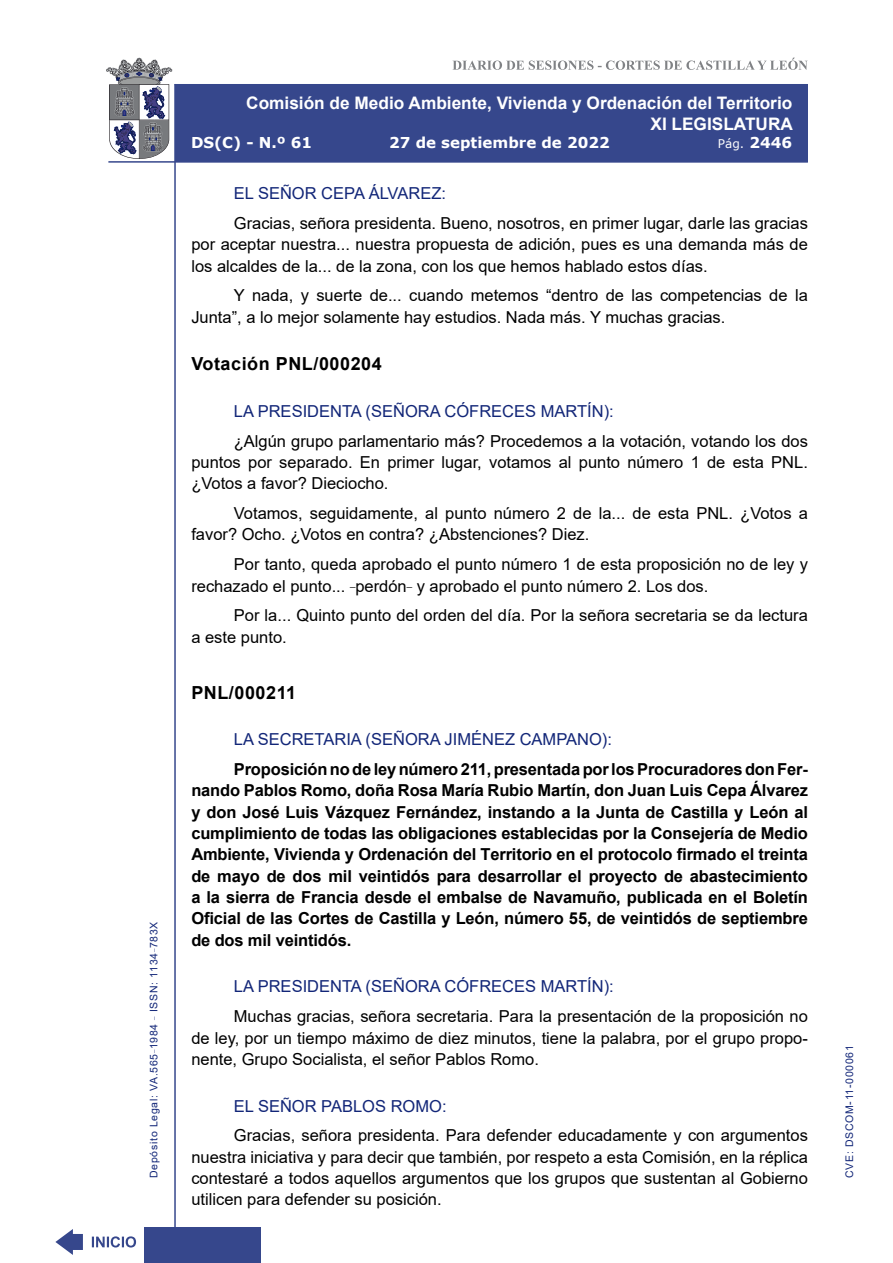
<style>
.page{position:relative;width:893px;height:1263px;background:#fff}
.page>*{position:absolute;margin:0;border:0;box-sizing:border-box;transform-origin:0 0}
.MarcadorSegundoNivel{font:700 18px "Arial";letter-spacing:.03em;color:#000}
.MarcadorPrimerNivel{font:700 18px "Arial";letter-spacing:.03em;color:#000}
.t1{font:700 17.25px/20.7px "Arial";color:#fff;text-align:right}
.t2{font:16.5px/21.3px "Arial";color:#000;text-align:justify}
.t3{font:700 16.5px/21.3px "Arial";letter-spacing:-.01em;color:#000;text-align:justify}
.Orador{font:16.5px "Arial";color:#122678}
.t4{font:700 15px "Verdana";color:#fff}
.t5{font:12px "Verdana";color:#fff}
.t6{font:10.5px "Arial";letter-spacing:.065em;color:#122678}
.s1{font-weight:700;font-size:15px}
</style>
<div class="page">
<svg style="left:452px;top:58px;width:356px;height:12px"></svg>
<hr style="left:174px;top:84px;width:2px;height:1179px;background:#36478c">
<div style="left:144px;top:1227px;width:117px;height:36px;background:#36478c"></div>
<div style="left:175px;top:84px;width:633px;height:78px;background:#36478c"></div>
<hr style="left:108px;top:161px;width:700px;height:2px;background:#36478c">
<svg style="left:92px;top:1236px;width:44px;height:11px"></svg>
<svg style="left:55px;top:1229px;width:28px;height:26px"></svg>
<svg style="left:106px;top:58px;width:66px;height:101px"></svg>
<p class="t6" style="left:146px;top:1178px;width:258px;rotate:-90deg">Depósito Legal: VA.565<sup>_</sup>1984 <sup>_</sup> ISSN: 1134<sup>_</sup>783X</p>
<p class="t1" style="left:246px;top:93px;width:548px">Comisión de Medio Ambiente, Vivienda y Ordenación del Territorio<br>XI LEGISLATURA</p>
<p class="t4" style="left:191px;top:132px;width:123px">DS(C) - N.º 61</p>
<p class="t4" style="left:389px;top:132px;width:222px">27 de septiembre de 2022</p>
<p class="t5" style="left:718px;top:135px;width:76px">Pág. <span class="s1">2446</span></p>
<p class="Orador" style="left:234px;top:182px;width:214px">EL SEÑOR CEPA ÁLVAREZ:</p>
<p class="t2" style="left:191px;top:212px;width:618px;text-indent:43px">Gracias, señora presidenta. Bueno, nosotros, en primer lugar, darle las gracias por aceptar nuestra... nuestra propuesta de adición, pues es una demanda más de los alcaldes de la... de la zona, con los que hemos hablado estos días.</p>
<p class="t2" style="left:191px;top:285px;width:618px;text-indent:43px">Y nada, y suerte de... cuando metemos “dentro de las competencias de la<br>Junta”, a lo mejor solamente hay estudios. Nada más. Y muchas gracias.</p>
<p class="MarcadorSegundoNivel" style="left:191px;top:351px;width:192px">Votación PNL/000204</p>
<p class="Orador" style="left:234px;top:400px;width:381px">LA PRESIDENTA (SEÑORA CÓFRECES MARTÍN):</p>
<p class="t2" style="left:191px;top:430px;width:618px;text-indent:43px">¿Algún grupo parlamentario más? Procedemos a la votación, votando los dos puntos por separado. En primer lugar, votamos al punto número 1 de esta PNL. ¿Votos a favor? Dieciocho.</p>
<p class="t2" style="left:191px;top:502px;width:618px;text-indent:43px">Votamos, seguidamente, al punto número 2 de la... de esta PNL. ¿Votos a favor? Ocho. ¿Votos en contra? ¿Abstenciones? Diez.</p>
<p class="t2" style="left:191px;top:554px;width:618px;text-indent:43px">Por tanto, queda aprobado el punto número 1 de esta proposición no de ley y rechazado el punto... <sup>_</sup>perdón<sup>_</sup> y aprobado el punto número 2. Los dos.</p>
<p class="t2" style="left:191px;top:605px;width:618px;text-indent:43px">Por la... Quinto punto del orden del día. Por la señora secretaria se da lectura a este punto.</p>
<p class="MarcadorPrimerNivel" style="left:191px;top:679px;width:106px">PNL/000211</p>
<p class="Orador" style="left:234px;top:728px;width:380px">LA SECRETARIA (SEÑORA JIMÉNEZ CAMPANO):</p>
<p class="t3" style="left:191px;top:759px;width:618px;text-indent:43px">Proposición no de ley número 211, presentada por los Procuradores don Fer&shy;nando Pablos Romo, doña Rosa María Rubio Martín, don Juan Luis Cepa Álvarez y don José Luis Vázquez Fernández, instando a la Junta de Castilla y León al cumplimiento de todas las obligaciones establecidas por la Consejería de Medio Ambiente, Vivienda y Ordenación del Territorio en el protocolo firmado el treinta de mayo de dos mil veintidós para desarrollar el proyecto de abastecimiento a la sierra de Francia desde el embalse de Navamuño, publicada en el Boletín Oficial de las Cortes de Castilla y León, número 55, de veintidós de septiembre de dos mil veintidós.</p>
<p class="Orador" style="left:234px;top:975px;width:381px">LA PRESIDENTA (SEÑORA CÓFRECES MARTÍN):</p>
<p class="t2" style="left:191px;top:1006px;width:618px;text-indent:43px">Muchas gracias, señora secretaria. Para la presentación de la proposición no de ley, por un tiempo máximo de diez minutos, tiene la palabra, por el grupo propo&shy;nente, Grupo Socialista, el señor Pablos Romo.</p>
<p class="Orador" style="left:234px;top:1094px;width:214px">EL SEÑOR PABLOS ROMO:</p>
<p class="t2" style="left:191px;top:1125px;width:618px;text-indent:43px">Gracias, señora presidenta. Para defender educadamente y con argumentos nuestra iniciativa y para decir que también, por respeto a esta Comisión, en la réplica contestaré a todos aquellos argumentos que los grupos que sustentan al Gobierno utilicen para defender su posición.</p>
<p class="t6" style="left:842px;top:1178px;width:134px;rotate:-90deg">CVE: DSCOM-11-000061</p>
</div>
